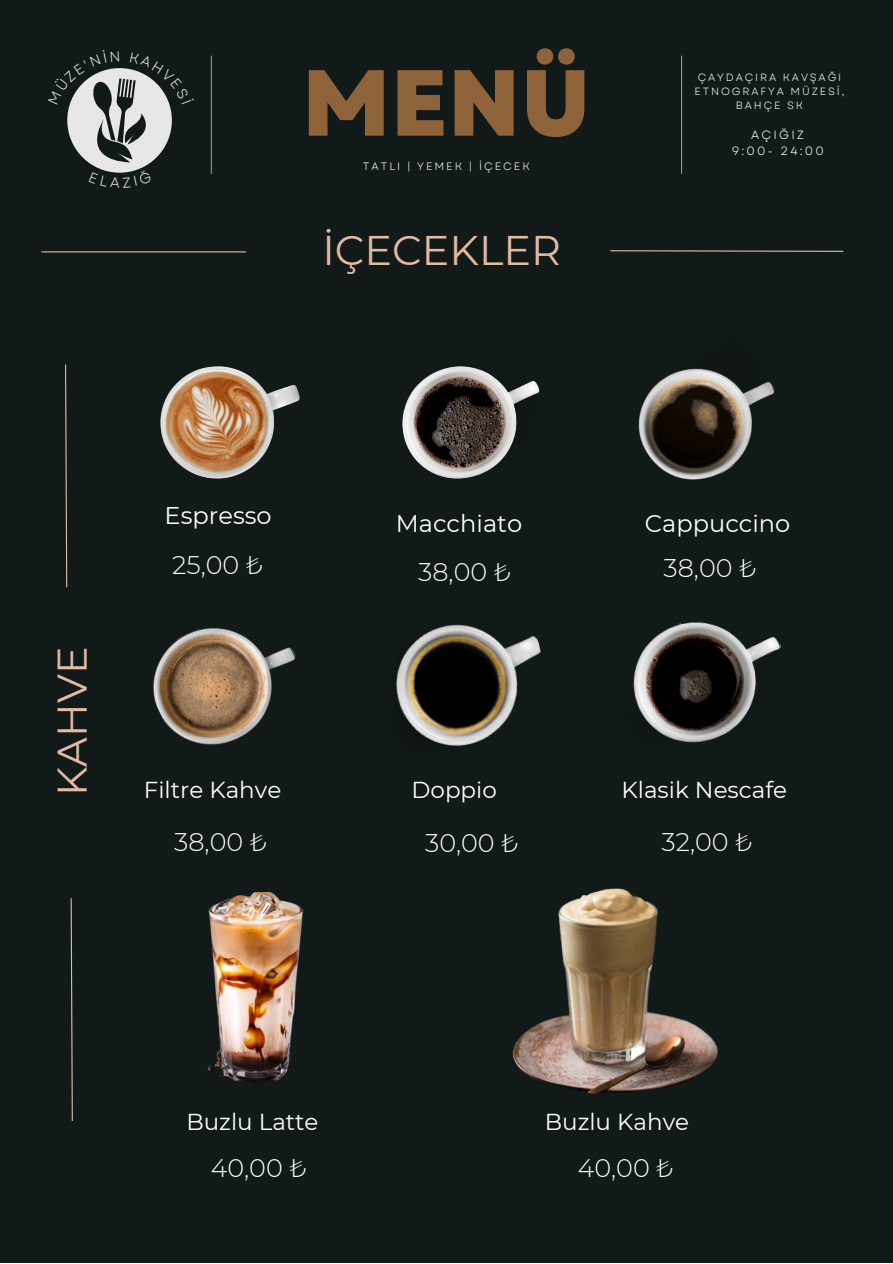
<style>
.page{position:relative;width:893px;height:1264px;background:#fff}
.page>*{position:absolute;margin:0;border:0;box-sizing:border-box;transform-origin:0 0}
.t1{font:800 93.6px "Garet";color:#8f633a}
.t2{font:41.25px "Montserrat";color:#e2baa1}
.t3{font:300 25.5px "Montserrat";color:#fff}
.t4{font:24.15px "Montserrat";color:#fff}
.t5{font:22.95px "Montserrat";color:#fff}
.t6{font:12px/16px "Garet";letter-spacing:.18em;color:#fff;text-align:center}
.t7{font:10.8px "Garet";letter-spacing:.18em;color:#fff}
.t8{font:10.5px/14px "Garet";letter-spacing:.18em;color:#fff;text-align:center}
</style>
<div class="page">
<div style="left:0;top:0;width:892px;height:1262px;background:#121a19"></div>
<img style="left:153px;top:628px;width:143px;height:117px">
<img style="left:396px;top:624px;width:145px;height:122px">
<img style="left:633px;top:621px;width:148px;height:122px">
<img style="left:161px;top:367px;width:138px;height:111px">
<img style="left:402px;top:367px;width:138px;height:111px">
<img style="left:638px;top:368px;width:137px;height:112px">
<hr style="left:211px;top:56px;width:1px;height:118px;background:#8a9496">
<hr style="left:681px;top:56px;width:1px;height:118px;background:#8a9496">
<svg style="left:610px;top:250px;width:234px;height:2px"></svg>
<hr style="left:41px;top:251px;width:205px;height:1px;background:#e2baa1">
<img style="left:207px;top:892px;width:97px;height:191px">
<svg style="left:70px;top:898px;width:3px;height:223px"></svg>
<img style="left:512px;top:888px;width:206px;height:207px">
<svg style="left:65px;top:364px;width:3px;height:224px"></svg>
<svg style="left:67px;top:68px;width:105px;height:105px"></svg>
<h1 class="t1" style="left:302px;top:35px;width:290px">MENÜ</h1>
<p class="t7" style="left:363px;top:159px;width:168px">TATLI | YEMEK | İÇECEK</p>
<h2 class="t2" style="left:322px;top:225px;width:240px">İÇECEKLER</h2>
<p class="t8" style="left:694px;top:70px;width:152px">ÇAYDAÇIRA KAVŞAĞI<br>ETNOGRAFYA MÜZESİ,<br>BAHÇE SK</p>
<p class="t6" style="left:731px;top:127px;width:93px">AÇIĞIZ<br>9:00- 24:00</p>
<h2 class="t2" style="left:47px;top:796px;width:151px;rotate:-90deg">KAHVE</h2>
<p class="t4" style="left:164px;top:501px;width:109px">Espresso</p>
<p class="t4" style="left:396px;top:509px;width:128px">Macchiato</p>
<p class="t4" style="left:645px;top:509px;width:147px">Cappucci no</p>
<p class="t3" style="left:172px;top:549px;width:92px">25,00 ₺</p>
<p class="t3" style="left:418px;top:556px;width:94px">38,00 ₺</p>
<p class="t3" style="left:663px;top:552px;width:94px">38,00 ₺</p>
<p class="t5" style="left:144px;top:775px;width:139px">Fi ltre Kahve</p>
<p class="t5" style="left:411px;top:776px;width:87px">Doppio</p>
<p class="t5" style="left:621px;top:775px;width:167px">Klasi k Nescafe</p>
<p class="t3" style="left:174px;top:825px;width:94px">38,00 ₺</p>
<p class="t3" style="left:425px;top:827px;width:95px">30,00 ₺</p>
<p class="t3" style="left:661px;top:826px;width:92px">32,00 ₺</p>
<p class="t5" style="left:186px;top:1107px;width:134px">Buzlu Latte</p>
<p class="t3" style="left:211px;top:1152px;width:97px">40,00 ₺</p>
<p class="t5" style="left:544px;top:1107px;width:146px">Buzlu Kahve</p>
<p class="t3" style="left:577px;top:1152px;width:97px">40,00 ₺</p>
</div>
